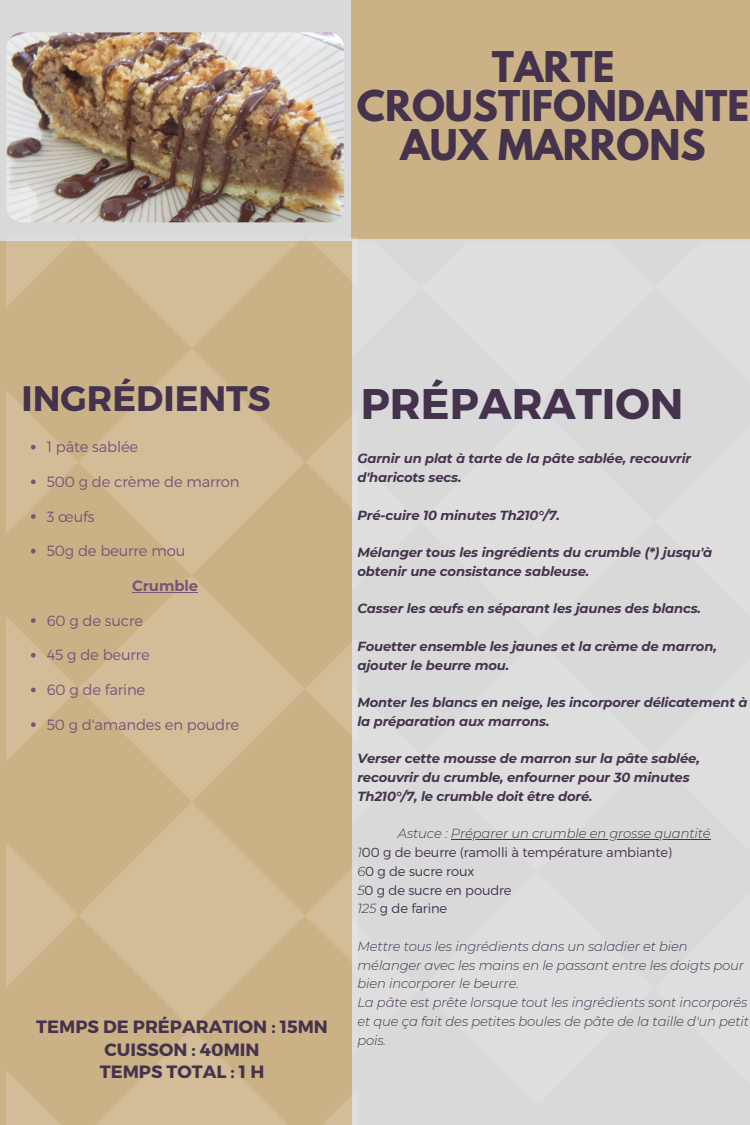
<style>
.page{position:relative;width:750px;height:1125px;background:#d9d9d9}
.page>*{position:absolute;margin:0;border:0;box-sizing:border-box;transform-origin:0 0}
.t1{font:700 42.88px "Montserrat";color:#45334e}
.t2{font:700 37.5px/39.4px "League Spartan";color:#45334e;text-align:center}
.t3{font:700 35.38px "Montserrat";color:#45334e}
.t4{font:700 17.88px/22.5px "Montserrat";color:#45334e;text-align:center}
.t5{font:300 14.75px "Montserrat";letter-spacing:-.01em;color:#785577}
.t6{font:700 14.75px "Montserrat";letter-spacing:-.01em;color:#785577}
.t7{font:italic 700 13.12px/18.8px "Montserrat";letter-spacing:-.01em;color:#45334e}
.t8{font:italic 300 13.12px/18.8px "Montserrat";letter-spacing:-.01em;color:#45334e}
.t9{font:300 13.12px/18.8px "Montserrat";letter-spacing:-.01em;color:#45334e}
.s1{font-style:italic}
</style>
<div class="page">
<div style="left:352px;top:0;width:398px;height:238px;background:#cbb286"></div>
<img style="left:6px;top:238px;width:352px;height:887px">
<img style="left:353px;top:242px;width:5px;height:859px">
<hr style="left:451px;top:839px;width:260px;height:1px;background:#45334e">
<img style="left:6px;top:32px;width:338px;height:190px;border-radius:16px">
<svg style="left:31px;top:445px;width:5px;height:4px"></svg>
<svg style="left:31px;top:479px;width:5px;height:5px"></svg>
<svg style="left:31px;top:514px;width:5px;height:5px"></svg>
<svg style="left:31px;top:549px;width:5px;height:5px"></svg>
<svg style="left:31px;top:618px;width:5px;height:5px"></svg>
<svg style="left:31px;top:653px;width:5px;height:5px"></svg>
<svg style="left:31px;top:688px;width:5px;height:4px"></svg>
<svg style="left:31px;top:722px;width:5px;height:5px"></svg>
<hr style="left:132px;top:592px;width:66px;height:1px;background:#785577">
<h2 class="t2" style="left:357px;top:52px;width:394px">TARTE<br>CROUSTIFONDANTE<br>AUX MARRONS</h2>
<h3 class="t3" style="left:22px;top:376px;width:251px">INGRÉDIENTS</h3>
<p class="t5" style="left:47px;top:437px;width:93px">1 pâte sablée</p>
<p class="t5" style="left:47px;top:472px;width:194px">500 g de crème de marron</p>
<p class="t5" style="left:47px;top:507px;width:49px">3 œufs</p>
<p class="t5" style="left:47px;top:542px;width:140px">50g de beurre mou</p>
<p class="t6" style="left:132px;top:577px;width:68px">Crumble</p>
<p class="t5" style="left:47px;top:611px;width:98px">60 g de sucre</p>
<p class="t5" style="left:47px;top:646px;width:105px">45 g de beurre</p>
<p class="t5" style="left:47px;top:680px;width:100px">60 g de farine</p>
<p class="t5" style="left:47px;top:715px;width:194px">50 g d'amandes en poudre</p>
<h3 class="t4" style="left:36px;top:1015px;width:293px">TEMPS DE PRÉPARATION : 15MN<br>CUISSON : 40MIN<br>TEMPS TOTAL : 1 H</h3>
<h1 class="t1" style="left:361px;top:375px;width:324px">PRÉPARATION</h1>
<p class="t7" style="left:357px;top:449px;width:335px">Garnir un plat à tarte de la pâte sablée, recouvrir d'haricots secs.</p>
<p class="t7" style="left:357px;top:505px;width:204px">Pré-cuire 10 minutes Th210°/7.</p>
<p class="t7" style="left:357px;top:543px;width:356px">Mélanger tous les ingrédients du crumble (*) jusqu'à obtenir une consistance sableuse.</p>
<p class="t7" style="left:357px;top:599px;width:345px">Casser les œufs en séparant les jaunes des blancs.</p>
<p class="t7" style="left:357px;top:637px;width:361px">Fouetter ensemble les jaunes et la crème de marron, ajouter le beurre mou.</p>
<p class="t7" style="left:357px;top:693px;width:392px">Monter les blancs en neige, les incorporer délicatement à la préparation aux marrons.</p>
<p class="t7" style="left:357px;top:749px;width:344px">Verser cette mousse de marron sur la pâte sablée, recouvrir du crumble, enfourner pour 30 minutes<br>Th210°/7, le crumble doit être doré.</p>
<p class="t9" style="left:357px;top:824px;width:355px;text-indent:41px"><span class="s1">Astuce : Préparer un crumble en grosse quantité<br>1</span>00 g de beurre (ramolli à température ambiante)<br><span class="s1">6</span>0 g de sucre roux<br><span class="s1">5</span>0 g de sucre en poudre<br><span class="s1">125</span> g de farine</p>
<p class="t8" style="left:357px;top:937px;width:393px">Mettre tous les ingrédients dans un saladier et bien mélanger avec les mains en le passant entre les doigts pour bien incorporer le beurre.<br>La pâte est prête lorsque tout les ingrédients sont incorporés et que ça fait des petites boules de pâte de la taille d'un petit pois.</p>
</div>
